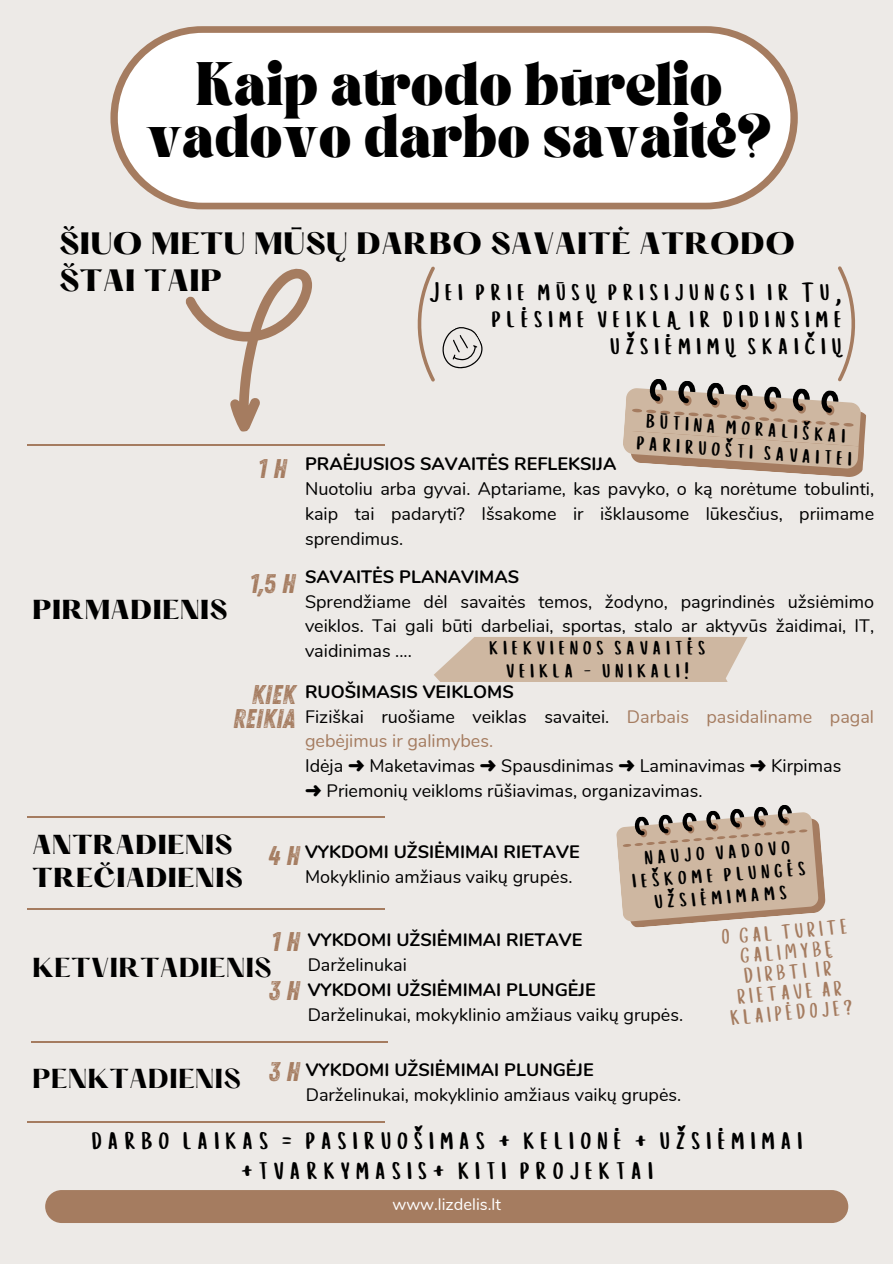
<style>
.page{position:relative;width:893px;height:1264px;background:#fff}
.page>*{position:absolute;margin:0;border:0;box-sizing:border-box;transform-origin:0 0}
.t1{font:700 37.65px/51.8px "TANASHFORD";color:#000;text-align:center}
.t2{font:30px/29.2px "Cup Cakes";color:#000;text-align:center}
.t3{font:28.5px/27px "Cup Cakes";color:#000;text-align:right}
.t4{font:800 27px/37.2px "Hatton";color:#000}
.t5{font:27px/23.7px "Zing Rust G2 Base";color:#a57c60;text-align:right}
.t6{font:24px/22.5px "Cup Cakes";color:#000;text-align:center}
.t7{font:800 24px "Hatton";color:#000}
.t8{font:700 24px "Hatton";color:#000}
.t9{font:21px/20.2px "Cup Cakes";color:#a57c60;text-align:center}
.t10{font:18px/24.8px "Nunito";color:#000;text-align:justify}
.t11{font:700 18px "Nunito";color:#000}
.t12{font:18px/24.8px "Nunito";color:#a57c60}
.t13{font:16.5px "Nunito";color:#fff}
.s1{color:#000}
.s2{font-family:"Free Serif"}
</style>
<div class="page">
<div style="left:0;top:0;width:892px;height:1263px;background:#edeae7"></div>
<div style="left:45px;top:1189px;width:803px;height:33px;background:#a57c60;border-radius:16px"></div>
<div style="left:110px;top:26px;width:687px;height:183px;background:#a57c60;border-radius:92px"></div>
<div style="left:118px;top:33px;width:672px;height:170px;background:#fff;border-radius:85px"></div>
<div style="left:715px;top:113px;width:15px;height:14px;background:#000;border-radius:50%"></div>
<svg style="left:185px;top:268px;width:127px;height:164px"></svg>
<svg style="left:417px;top:266px;width:66px;height:115px"></svg>
<svg style="left:434px;top:637px;width:314px;height:44px;background:#d0bba7"></svg>
<svg style="left:623px;top:267px;width:243px;height:210px"></svg>
<hr style="left:27px;top:444px;width:357px;height:2px;background:#a57c60">
<hr style="left:28px;top:816px;width:356px;height:2px;background:#a57c60">
<hr style="left:28px;top:908px;width:356px;height:1px;background:#a57c60">
<hr style="left:31px;top:1040px;width:356px;height:2px;background:#a57c60">
<hr style="left:28px;top:1120px;width:356px;height:2px;background:#a57c60">
<svg style="left:616px;top:805px;width:210px;height:123px"></svg>
<p class="t1" style="left:146px;top:64px;width:627px">Kaip atrodo būrelio vadovo darbo savaite?</p>
<p class="t4" style="left:59px;top:228px;width:737px">ŠIUO METU MŪSŲ DARBO SAVAITĖ ATRODO<br>ŠTAI TAIP</p>
<p class="t3" style="left:430px;top:280px;width:419px">Jei prie mūsų prisijungsi ir Tu, plėsime veiklą ir didinsime užsiėmimų skaičių</p>
<p class="t5" style="left:258px;top:458px;width:30px">1H</p>
<p class="t7" style="left:32px;top:598px;width:197px">PIRMADIENIS</p>
<p class="t5" style="left:249px;top:572px;width:47px">1,5 H</p>
<p class="t5" style="left:233px;top:684px;width:64px">KIEK<br>REIKIA</p>
<p class="t6" style="left:639px;top:411px;width:222px;rotate:4deg">būtina morališkai pariruošti savaitei</p>
<p class="t11" style="left:305px;top:452px;width:313px">PRAĖJUSIOS SAVAITĖS REFLEKSIJA</p>
<p class="t10" style="left:305px;top:477px;width:570px">Nuotoliu arba gyvai. Aptariame, kas pavyko, o ką norėtume tobulinti, kaip tai padaryti? Išsakome ir išklausome lūkesčius, priimame sprendimus.</p>
<p class="t11" style="left:305px;top:564px;width:216px">SAVAITĖS PLANAVIMAS</p>
<p class="t10" style="left:305px;top:589px;width:570px">Sprendžiame dėl savaitės temos, žodyno, pagrindinės užsiėmimo veiklos. Tai gali būti darbeliai, sportas, stalo ar aktyvūs žaidimai, IT, vaidinimas ....</p>
<p class="t11" style="left:305px;top:679px;width:210px">RUOŠIMASIS VEIKLOMS</p>
<p class="t12" style="left:305px;top:704px;width:570px"><span class="s1">Fiziškai ruošiame veiklas savaitei.</span> Darbais pasidaliname pagal gebėjimus ir galimybes.</p>
<p class="t10" style="left:305px;top:753px;width:537px">Idėja <span class="s2">➜</span> Maketavimas <span class="s2">➜</span> Spausdinimas <span class="s2">➜</span> Laminavimas <span class="s2">➜</span> Kirpimas</p>
<p class="t10" style="left:305px;top:778px;width:399px"><span class="s2">➜</span> Priemonių veikloms rūšiavimas, organizavimas.</p>
<p class="t6" style="left:490px;top:637px;width:222px">kiekvienos savaitės veikla - unikali!</p>
<p class="t7" style="left:32px;top:833px;width:202px">ANTRADIENIS</p>
<p class="t7" style="left:32px;top:866px;width:212px">TREČIADIENIS</p>
<p class="t6" style="left:630px;top:848px;width:180px;rotate:-4deg">naujo vadovo ieškome plungės užsiėmimams</p>
<p class="t9" style="left:721px;top:928px;width:131px;rotate:-5deg">O GAL TURITE<br>GALIMYBĘ<br>DIRBTI IR<br>RIETAVE AR<br>KLAIPĖDOJE?</p>
<p class="t11" style="left:305px;top:840px;width:276px">VYKDOMI UŽSIĖMIMAI RIETAVE</p>
<p class="t10" style="left:305px;top:864px;width:269px">Mokyklinio amžiaus vaikų grupės.</p>
<p class="t5" style="left:268px;top:844px;width:33px">4H</p>
<p class="t11" style="left:307px;top:928px;width:276px">VYKDOMI UŽSIĖMIMAI RIETAVE</p>
<p class="t10" style="left:307px;top:952px;width:101px">Darželinukai</p>
<p class="t11" style="left:307px;top:977px;width:289px">VYKDOMI UŽSIĖMIMAI PLUNGĖJE</p>
<p class="t10" style="left:307px;top:1002px;width:377px">Darželinukai, mokyklinio amžiaus vaikų grupės.</p>
<p class="t5" style="left:271px;top:930px;width:30px">1H</p>
<p class="t5" style="left:269px;top:979px;width:32px">3H</p>
<p class="t8" style="left:32px;top:956px;width:241px">KETVIRTADIENIS</p>
<p class="t8" style="left:32px;top:1067px;width:210px">PENKTADIENIS</p>
<p class="t11" style="left:306px;top:1057px;width:289px">VYKDOMI UŽSIĖMIMAI PLUNGĖJE</p>
<p class="t10" style="left:306px;top:1082px;width:377px">Darželinukai, mokyklinio amžiaus vaikų grupės.</p>
<p class="t5" style="left:269px;top:1060px;width:32px">3H</p>
<p class="t2" style="left:92px;top:1127px;width:718px">darbo laikas = pasiruošimas + kelionė + užsiėmimai +tvarkymasis+ kiti projektai</p>
<p class="t13" style="left:392px;top:1193px;width:110px">www.lizdelis.lt</p>
</div>
